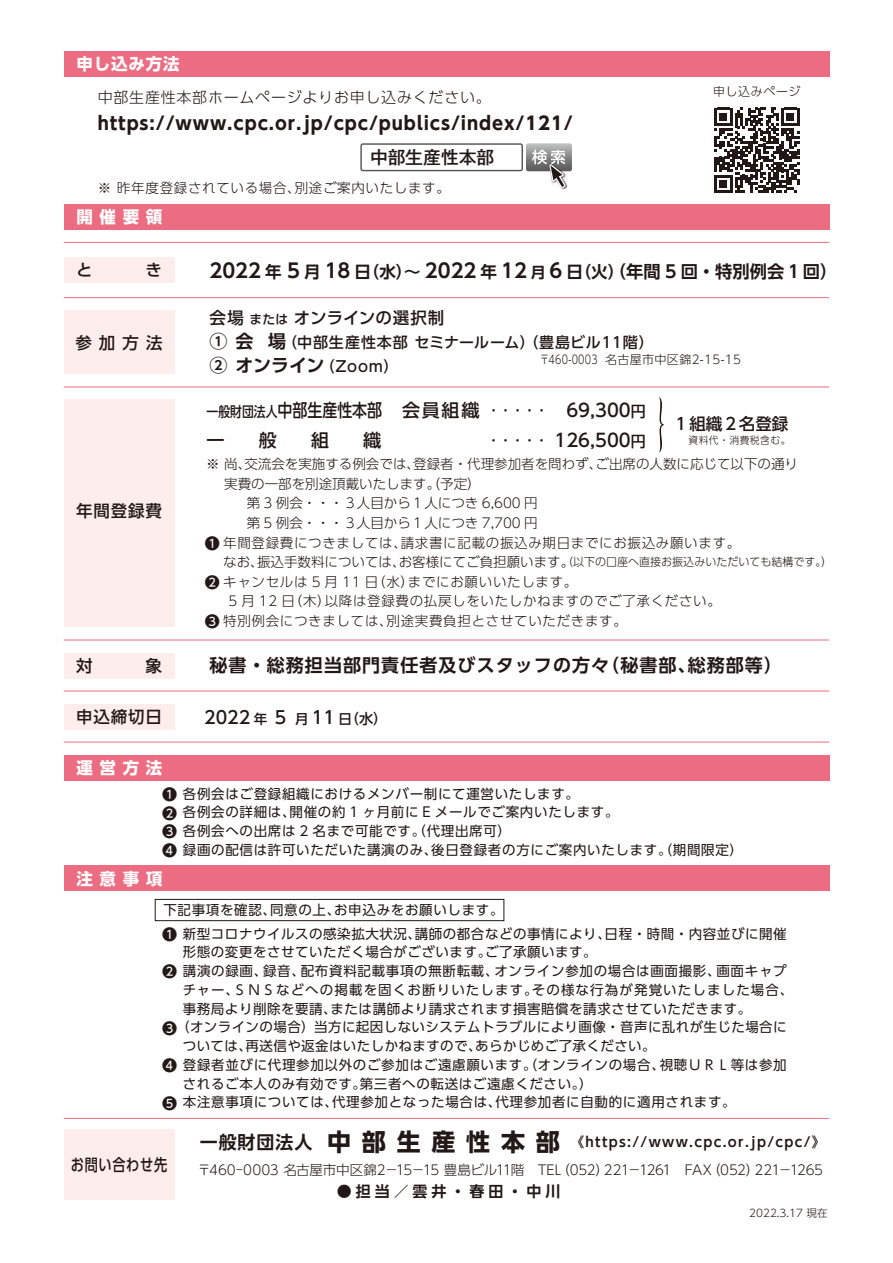
<style>
.page{position:relative;width:893px;height:1263px;background:#fff}
.page>*{position:absolute;margin:0;border:0;box-sizing:border-box;transform-origin:0 0}
.t1{font:700 19.5px "UD Shin Go Pro De";color:#221815}
.t2{font:700 18px "UD Shin Go Pro";letter-spacing:.05em;color:#221815}
.t3{font:700 18px "UD Shin Go Pro De";letter-spacing:.06em;color:#221815}
.t4{font:500 18px/30px "UD Shin Go Pro";color:#221815;scale:.83 1}
.t5{font:500 18px/30px "UD Shin Go Pro";color:#221815;text-align:right}
.t6{font:500 17.85px "Gothic MB101 Pro";letter-spacing:-.005em;color:#221815}
.t7{font:500 17.55px "UD Shin Go Pro";color:#221815}
.t8{font:700 16.5px "UD Shin Go Pro";letter-spacing:.4em;color:#fff}
.t9{font:500 16.5px "UD Shin Go Pro";letter-spacing:.005em;color:#221815}
.t10{font:500 16.5px "UD Shin Go Pro";letter-spacing:.05em;color:#221815}
.t11{font:500 16.5px "UD Shin Go Pro";letter-spacing:.05em;color:#221815;scale:.8 1}
.t12{font:500 16.5px "UD Shin Go Pro";color:#221815}
.t13{font:500 15px/18.8px "UD Shin Go Pro";letter-spacing:.05em;color:#221815;text-align:justify}
.t14{font:300 15px/30px "UD Shin Go Pro";letter-spacing:.05em;color:#221815}
.t15{font:700 15px "UD Shin Go Pro De";letter-spacing:.265em;color:#221815}
.t16{font:13.5px/18.8px "UD Shin Go Pro";letter-spacing:.05em;color:#221815}
.t17{font:300 13.5px/19.5px "UD Shin Go Pro";letter-spacing:.005em;color:#221815}
.t18{font:300 13.5px "UD Shin Go Pro";letter-spacing:.05em;color:#221815}
.t19{font:13.5px "UD Shin Go Pro";letter-spacing:.03em;color:#221815}
.t20{font:300 13.5px "UD Shin Go Pro";letter-spacing:-.025em;color:#221815}
.t21{font:13.5px "UD Shin Go Pro";letter-spacing:.08em;color:#221815}
.t22{font:700 13.5px "UD Shin Go Pro De";letter-spacing:.1em;color:#221815}
.t23{font:300 12px "UD Shin Go Pro";letter-spacing:.03em;color:#221815;scale:.8 1}
.t24{font:300 12px "UD Shin Go Pro";letter-spacing:.05em;color:#221815}
.t25{font:300 10.5px "UD Shin Go Pro";letter-spacing:-.005em;color:#221815}
.t26{font:300 10.2px "UD Shin Go Pro";letter-spacing:.05em;color:#221815;scale:.96 1}
.s1{font-size:16.5px}
.s2{font-size:15px}
.s3{font-size:17.25px}
.s4{font-size:12.75px}
.s5{font-family:"UD Shin Go Pro De";font-weight:700;font-size:18px}
.s6{font-family:"UD Shin Go Pro";font-weight:500;font-size:15px}
.s7{font-size:14.25px}
.s8{font-size:11.25px}
.s9{font-size:13.5px}
.s10{font-size:18px}
.s11{font-family:"UD Shin Go Pro";font-size:24px}
</style>
<div class="page">
<div style="left:155px;top:899px;width:349px;height:22px;border:1px solid #221815"></div>
<div style="left:64px;top:400px;width:110px;height:227px;background:#fdeded"></div>
<div style="left:64px;top:51px;width:765px;height:26px;background:#ec6d81"></div>
<div style="left:64px;top:204px;width:765px;height:26px;background:#ec6d81"></div>
<div style="left:64px;top:755px;width:765px;height:25px;background:#ec6d81"></div>
<div style="left:64px;top:865px;width:765px;height:26px;background:#ec6d81"></div>
<div style="left:64px;top:257px;width:110px;height:26px;background:#fdeded"></div>
<div style="left:64px;top:310px;width:110px;height:64px;background:#fdeded"></div>
<div style="left:64px;top:1129px;width:110px;height:70px;background:#fdeded"></div>
<div style="left:64px;top:653px;width:110px;height:25px;background:#fdeded"></div>
<div style="left:64px;top:704px;width:110px;height:25px;background:#fdeded"></div>
<hr style="left:64px;top:242px;width:765px;height:1px;background:#ec6d81">
<hr style="left:64px;top:297px;width:765px;height:1px;background:#ec6d81">
<hr style="left:64px;top:387px;width:765px;height:1px;background:#ec6d81">
<hr style="left:64px;top:640px;width:765px;height:1px;background:#ec6d81">
<hr style="left:64px;top:691px;width:765px;height:1px;background:#ec6d81">
<hr style="left:64px;top:742px;width:765px;height:1px;background:#ec6d81">
<hr style="left:64px;top:1118px;width:765px;height:1px;background:#ec6d81">
<svg style="left:360px;top:143px;width:212px;height:45px"></svg>
<svg style="left:659px;top:397px;width:5px;height:55px"></svg>
<svg style="left:714px;top:108px;width:85px;height:85px"></svg>
<p class="t8" style="left:77px;top:50px;width:105px">申し込み方法</p>
<p class="t14" style="left:98px;top:82px;width:394px">中部生産性本部ホームページよりお申し込みください。</p>
<h2 class="t2" style="left:98px;top:109px;width:477px">https://www.cpc.or.jp/cpc/publics/index/121/</h2>
<h3 class="t6" style="left:370px;top:142px;width:126px">中部生産性本部</h3>
<p class="t18" style="left:98px;top:177px;width:354px">※ 昨年度登録されている場合、別途ご案内いたします。</p>
<p class="t8" style="left:77px;top:203px;width:87px">開催要領</p>
<p class="t24" style="left:713px;top:81px;width:89px">申し込みページ</p>
<p class="t10" style="left:75px;top:329px;width:89px">参 加 方 法</p>
<p class="t10" style="left:76px;top:497px;width:87px">年間登録費</p>
<p class="t10" style="left:76px;top:703px;width:87px">申込締切日</p>
<p class="t8" style="left:77px;top:754px;width:87px">運営方法</p>
<h1 class="t1" style="left:210px;top:255px;width:629px">2022 <span class="s1">年</span> 5 <span class="s1">月</span> 18 <span class="s1">日（水）～</span> 2022 <span class="s1">年</span> 12 <span class="s2">月</span> 6 <span class="s1">日（火）</span><span class="s3">（年間 5 回・特別例会 1 回）</span></h1>
<p class="t9" style="left:210px;top:304px;width:236px">会場 <span class="s4">または</span> オンラインの選択制</p>
<p class="t13" style="left:210px;top:333px;width:327px"><span class="s5">① 会 場</span>（中部生産性本部 セミナールーム）</p>
<h2 class="t3" style="left:210px;top:351px;width:190px">② オンライン<span class="s6">（Zoom）</span></h2>
<p class="t13" style="left:523px;top:332px;width:132px">（豊島ビル11階）</p>
<p class="t23" style="left:531px;top:350px;width:264px">　〒460-0003 名古屋市中区錦2-15-15</p>
<h2 class="t4" style="left:207px;top:394px;width:330px"><span class="s7">一般財団法人</span>中部生産性本部　会員組織一　般　組　織</h2>
<p class="t14" style="left:486px;top:395px;width:64px">・・・・・・・・・・</p>
<h2 class="t5" style="left:554px;top:394px;width:93px">69,300<span class="s2">円<br></span>126,500<span class="s2">円</span></h2>
<p class="t12" style="left:673px;top:410px;width:117px">１組織２名登録</p>
<p class="t26" style="left:688px;top:432px;width:108px">資料代・消費税含む。</p>
<p class="t17" style="left:206px;top:454px;width:593px">※ 尚、交流会を実施する例会では、登録者・代理参加者を問わず、ご出席の人数に応じて以下の通り　 実費の一部を別途頂戴いたします。（予定）<br>　　　第 3 例会・・・３人目から１人につき 6,600 円<br>　　　第 5 例会・・・３人目から１人につき 7,700 円</p>
<p class="t13" style="left:205px;top:533px;width:16px">❶</p>
<p class="t13" style="left:205px;top:572px;width:16px">❷</p>
<p class="t13" style="left:205px;top:611px;width:16px">❸</p>
<p class="t18" style="left:223px;top:532px;width:519px">年間登録費につきましては、請求書に記載の振込み期日までにお振込み願います。</p>
<p class="t17" style="left:223px;top:552px;width:610px">なお、振込手数料については、お客様にてご負担願います。<span class="s8">（以下の口座へ直接お振込みいただいても結構です。）</span></p>
<p class="t18" style="left:223px;top:571px;width:356px">キャンセルは 5 月 11 日（水）までにお願いいたします。</p>
<p class="t18" style="left:228px;top:590px;width:494px">5 月 12 日（木）以降は登録費の払戻しをいたしかねますのでご了承ください。</p>
<p class="t18" style="left:223px;top:610px;width:405px">特別例会につきましては、別途実費負担とさせていただきます。</p>
<h2 class="t3" style="left:210px;top:650px;width:574px">秘書・総務担当部門責任者及びスタッフの方々（秘書部、総務部等）</h2>
<p class="t7" style="left:204px;top:703px;width:185px">2022 <span class="s9">年</span> ５ <span class="s9">月</span> 11 <span class="s9">日</span><span class="s7">（水）</span></p>
<p class="t16" style="left:183px;top:784px;width:562px">各例会はご登録組織におけるメンバー制にて運営いたします。<br>各例会の詳細は、開催の約 1 ヶ月前に E メールでご案内いたします。<br>各例会への出席は 2 名まで可能です。（代理出席可）<br>録画の配信は許可いただいた講演のみ、後日登録者の方にご案内いたします。（期間限定）</p>
<p class="t13" style="left:162px;top:784px;width:16px">❶<br>❷<br>❸<br>❹</p>
<p class="t8" style="left:77px;top:865px;width:87px">注意事項</p>
<p class="t16" style="left:183px;top:898px;width:605px;line-height:23.2px;text-indent:-19px">下記事項を確認、同意の上、お申込みをお願いします。<br>新型コロナウイルスの感染拡大状況、講師の都合などの事情により、日程・時間・内容並びに開催</p>
<p class="t16" style="left:183px;top:942px;width:415px">形態の変更をさせていただく場合がございます。ご了承願います。</p>
<p class="t16" style="left:183px;top:961px;width:605px">講演の録画、録音、配布資料記載事項の無断転載、オンライン参加の場合は画面撮影、画面キャプ</p>
<p class="t21" style="left:183px;top:979px;width:612px">チャー、ＳＮＳなどへの掲載を固くお断りいたします。その様な行為が発覚いたしました場合、</p>
<p class="t16" style="left:183px;top:999px;width:570px">事務局より削除を要請、または講師より請求されます損害賠償を請求させていただきます。</p>
<p class="t19" style="left:176px;top:1016px;width:612px">（オンラインの場合）当方に起因しないシステムトラブルにより画像・音声に乱れが生じた場合に</p>
<p class="t19" style="left:183px;top:1035px;width:474px">ついては、再送信や返金はいたしかねますので、あらかじめご了承ください。</p>
<p class="t16" style="left:183px;top:1055px;width:605px">登録者並びに代理参加以外のご参加はご遠慮願います。（オンラインの場合、視聴ＵＲＬ等は参加</p>
<p class="t16" style="left:183px;top:1074px;width:411px">されるご本人のみ有効です。第三者への転送はご遠慮ください。）</p>
<p class="t16" style="left:183px;top:1092px;width:554px">本注意事項については、代理参加となった場合は、代理参加者に自動的に適用されます。</p>
<p class="t13" style="left:162px;top:924px;width:16px">❶</p>
<p class="t13" style="left:162px;top:962px;width:16px">❷</p>
<p class="t13" style="left:162px;top:1018px;width:16px">❸</p>
<p class="t13" style="left:162px;top:1055px;width:16px">❹</p>
<p class="t13" style="left:162px;top:1093px;width:16px">❺</p>
<p class="t11" style="left:71px;top:1151px;width:122px">お問い合わせ先</p>
<p class="t22" style="left:200px;top:1131px;width:627px"><span class="s10">一般財団法人</span> <span class="s11">中部生産性本部</span> 《https://www.cpc.or.jp/cpc/》</p>
<p class="t20" style="left:197px;top:1158px;width:627px">〒460‒0003 名古屋市中区錦2－15－15 豊島ビル11階　TEL（052）221－1261　FAX（052）221－1265</p>
<p class="t15" style="left:337px;top:1179px;width:225px">●担当／雲井・春田・中川</p>
<p class="t25" style="left:749px;top:1205px;width:80px">2022.3.17 現在</p>
</div>
